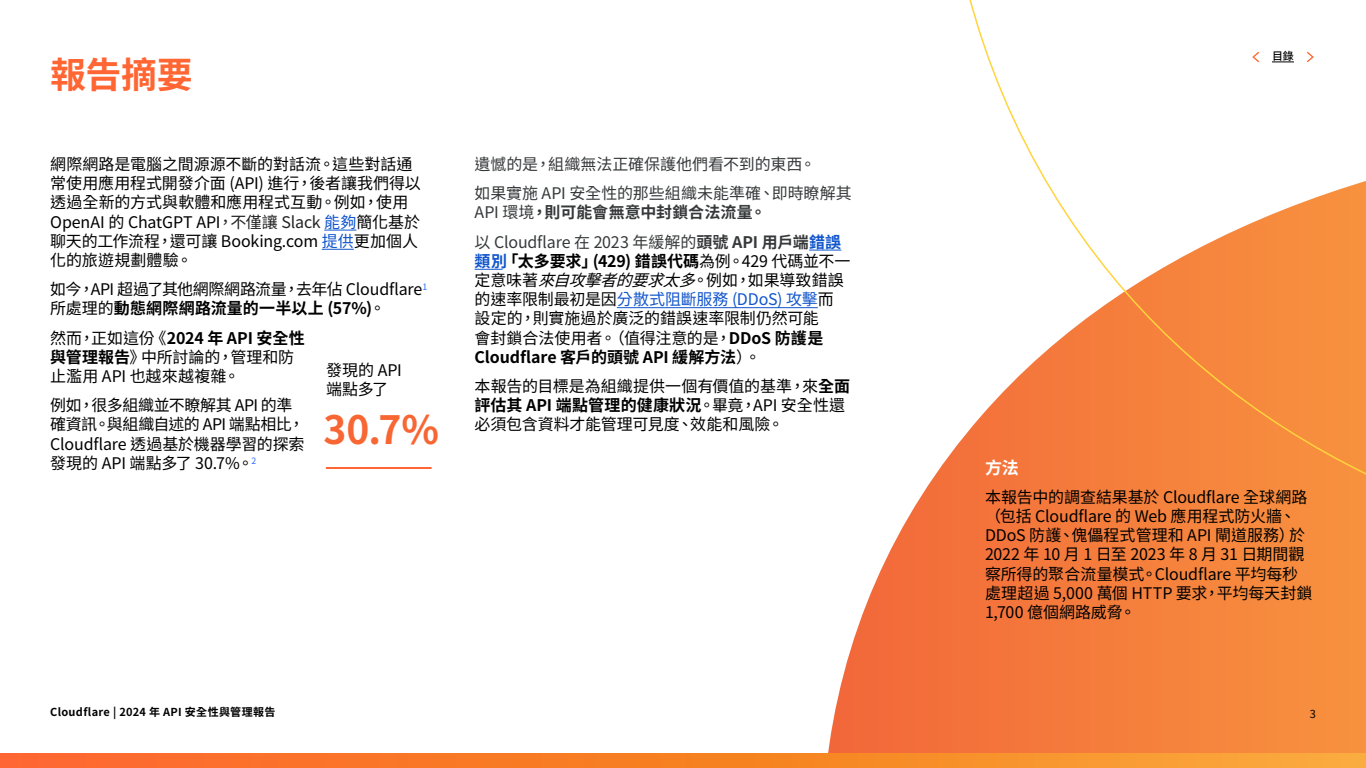
<style>
.page{position:relative;width:1366px;height:768px;background:#fff}
.page>*{position:absolute;margin:0;border:0;box-sizing:border-box;transform-origin:0 0}
.Body{font:700 39px "Noto Sans CJ Ktc";color:#f76633}
.Chapter_Headline{font:700 36px "Noto Sans CJ Ktc";color:#f63}
.Subhead1_Black{font:700 17px "Noto Sans CJ Ktc";color:#fff}
.Body_Copy{font:16px/19.2px "Noto Sans CJ Ktc";letter-spacing:-.01em;color:#000}
.Body_Copy-2{font:16px/19.2px "Noto Sans CJ Ktc";letter-spacing:-.005em;color:#36393a}
.t1{font:700 11px "Noto Sans CJ Ktc";letter-spacing:.03em;color:#000}
.t2{font:500 11px "Noto Sans CJ Ktc";color:#000}
.t3{font:11px "Noto Sans CJ Ktc";color:#000}
.s1{color:#222}
.s2{color:#15c}
.s3{font-weight:700}
.s4{color:#36393a}
.s5{font-weight:700;color:#36393a}
.s6{font-weight:700;color:#15c}
.s7{font-style:italic}
</style>
<div class="page">
<svg style="left:826px;top:249px;width:540px;height:505px"></svg>
<svg style="left:943px;top:0;width:423px;height:588px"></svg>
<svg style="left:1272px;top:62px;width:22px;height:1px"></svg>
<svg style="left:0;top:754px;width:1366px;height:14px;background:#f9842b"></svg>
<hr style="left:324px;top:230px;width:32px;height:1px;background:#15c">
<hr style="left:322px;top:249px;width:32px;height:1px;background:#15c">
<hr style="left:809px;top:250px;width:32px;height:1px;background:#15c">
<svg style="left:475px;top:269px;width:28px;height:1px"></svg>
<hr style="left:617px;top:307px;width:201px;height:1px;background:#15c">
<hr style="left:326px;top:467px;width:106px;height:2px;background:#f63">
<svg style="left:1307px;top:52px;width:7px;height:10px"></svg>
<svg style="left:1252px;top:52px;width:7px;height:10px"></svg>
<p class="Chapter_Headline" style="left:50px;top:55px;width:144px">報告摘要</p>
<p class="Body_Copy" style="left:50px;top:155px;width:372px">網際網路是電腦之間源源不斷的對話流。這些對話通常使用應用程式開發介面 (API) 進行，後者讓我們得以透過全新的方式與軟體和應用程式互動。例如，使用<br>OpenAI 的 ChatGPT API<span class="s1">，不僅讓 Slack</span> <span class="s2">能夠</span>簡化基於聊天的工作流程，還可讓 Booking.com <span class="s2">提供</span>更加個人化的旅遊規劃體驗。</p>
<p class="Body_Copy" style="left:50px;top:280px;width:379px">如今，API 超過了其他網際網路流量，去年佔 Cloudflare<sup>1</sup>所處理的<span class="s3">動態網際網路流量的一半以上 (57%)</span>。</p>
<p class="Body_Copy" style="left:50px;top:329px;width:256px">然而，正如這份《<span class="s3">2024 年 API 安全性與管理報告</span>》中所討論的，管理和防止濫用 API 也越來越複雜。</p>
<p class="Body_Copy" style="left:50px;top:396px;width:256px">例如，很多組織並不瞭解其 API 的準確資訊。與組織自述的 API 端點相比，<br>Cloudflare 透過基於機器學習的探索發現的 API 端點多了 30.7%。<sup>2</sup></p>
<p class="Body_Copy" style="left:326px;top:361px;width:77px">發現的 API端點多了</p>
<p class="Body" style="left:324px;top:408px;width:117px">30.7%</p>
<p class="Body_Copy-2" style="left:475px;top:155px;width:343px">遺憾的是，組織無法正確保護他們看不到的東西。</p>
<p class="Body_Copy-2" style="left:475px;top:184px;width:379px">如果實施 API 安全性的那些組織未能準確、即時瞭解其<br>API 環境<span class="s3">，則可能會無意中封鎖合法流量。</span></p>
<p class="Body_Copy" style="left:475px;top:233px;width:377px"><span class="s4">以 Cloudflare 在 2023 年緩解的</span><span class="s5">頭號 API 用戶端</span><span class="s6">錯誤類別</span><span class="s3">「太多要求」(429) 錯誤代碼</span>為例。429 代碼並不一定意味著<span class="s7">來自攻擊者的要求太多</span>。例如，如果導致錯誤的速率限制最初是因<span class="s2">分散式阻斷服務 (DDoS) 攻擊</span>而設定的，則實施過於廣泛的錯誤速率限制仍然可能<br>會封鎖合法使用者。（值得注意的是，<span class="s3">DDoS 防護是<br>Cloudflare 客戶的頭號 API 緩解方法</span>）。</p>
<p class="Body_Copy" style="left:475px;top:377px;width:377px">本報告的目標是為組織提供一個有價值的基準，來<span class="s3">全面評估其 API 端點管理的健康狀況</span>。畢竟，API 安全性還必須包含資料才能管理可見度、效能和風險。</p>
<p class="t2" style="left:1272px;top:50px;width:23px">目錄</p>
<p class="Subhead1_Black" style="left:985px;top:458px;width:35px">方法</p>
<p class="Body_Copy" style="left:985px;top:488px;width:329px">本報告中的調查結果基於 Cloudflare 全球網路（包括 Cloudflare 的 Web 應用程式防火牆、<br>DDoS 防護、傀儡程式管理和 API 閘道服務）於<br>2022 年 10 月 1 日至 2023 年 8 月 31 日期間觀察所得的聚合流量模式。Cloudflare 平均每秒處理超過 5,000 萬個 HTTP 要求，平均每天封鎖<br>1,700 億個網路威脅。</p>
<p class="t1" style="left:50px;top:705px;width:227px">Cloudflare | 2024 年 API 安全性與管理報告</p>
<p class="t3" style="left:1310px;top:708px;width:8px">3</p>
</div>
